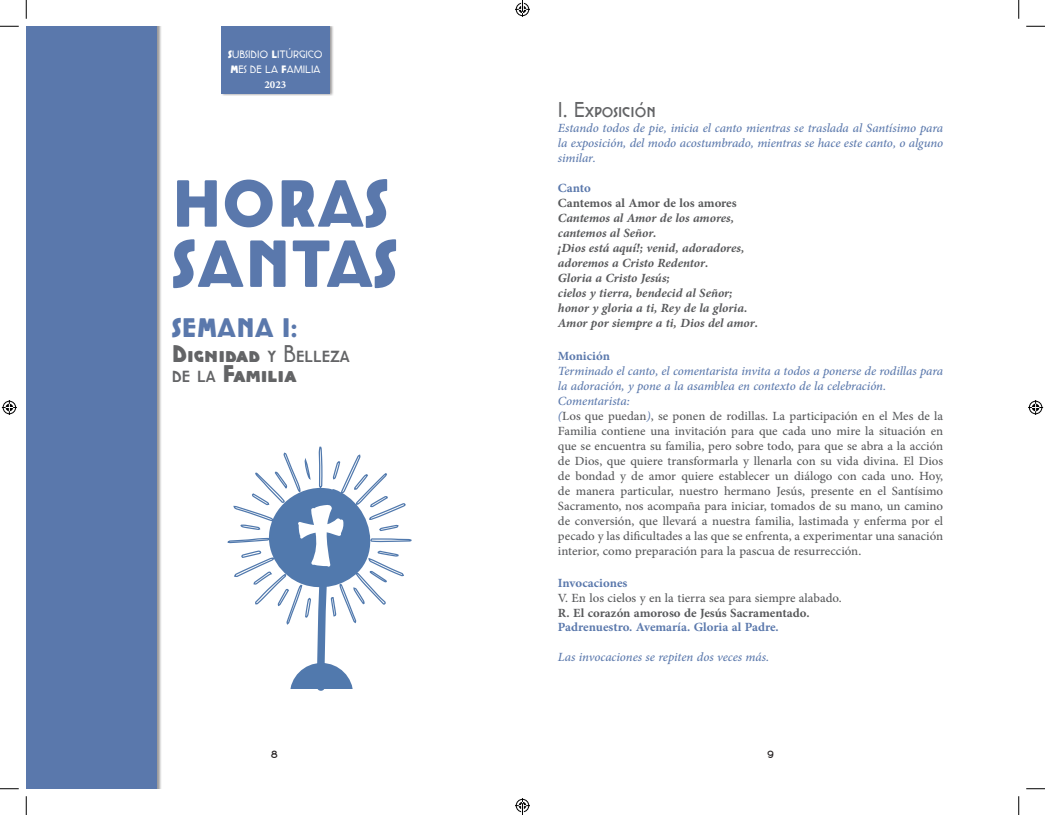
<style>
.page{position:relative;width:1045px;height:815px;background:#fff}
.page>*{position:absolute;margin:0;border:0;box-sizing:border-box;transform-origin:0 0}
.t1{font:800 62.5px "Cocotte Alternate";color:#5a78ac}
.t2{font:800 25px "Cocotte Alternate";color:#5a78ac}
.t3{font:800 22.5px "Cocotte Alternate";color:#636466}
.t4{font:20px "Cocotte Alternate";color:#636466}
.t5{font:17.5px/15px "Adobe Arabic";color:#58595b;text-align:justify}
.t6{font:italic 17.5px/15px "Adobe Arabic";letter-spacing:-.005em;color:#5a78ac;text-align:justify}
.t7{font:italic 700 17.5px "Adobe Arabic";color:#58595b}
.t8{font:700 17.5px "Adobe Arabic";color:#58595b}
.t9{font:700 17.5px "Adobe Arabic";color:#5a78ac}
.t10{font:700 15px "Adobe Arabic";color:#fff}
.t11{font:200 10.38px "Montserrat";color:#fff}
.t12{font:10px "Cocotte Alternate";color:#fff}
.t13{font:9.25px "Alpaca Scarlett Demo";color:#231f20}
.s1{font-weight:800}
.s2{font-weight:400}
.s3{font-style:italic;color:#5a78ac}
</style>
<div class="page">
<div style="left:26px;top:26px;width:136px;height:762px;background:#231f20;opacity:.45"></div>
<div style="left:26px;top:26px;width:131px;height:762px;background:#5a78ac"></div>
<div style="left:221px;top:26px;width:113px;height:70px;background:#231f20;opacity:.45"></div>
<div style="left:221px;top:26px;width:108px;height:68px;background:#5a78ac"></div>
<svg style="left:227px;top:446px;width:185px;height:159px"></svg>
<svg style="left:265px;top:483px;width:110px;height:208px"></svg>
<svg style="left:0;top:25px;width:19px;height:2px"></svg>
<svg style="left:1026px;top:25px;width:19px;height:2px"></svg>
<svg style="left:0;top:788px;width:19px;height:1px"></svg>
<svg style="left:1026px;top:788px;width:19px;height:1px"></svg>
<svg style="left:25px;top:0;width:2px;height:19px"></svg>
<svg style="left:25px;top:796px;width:2px;height:18px"></svg>
<svg style="left:1018px;top:0;width:1px;height:19px"></svg>
<svg style="left:1018px;top:796px;width:1px;height:18px"></svg>
<svg style="left:2px;top:400px;width:15px;height:15px"></svg>
<svg style="left:1028px;top:400px;width:15px;height:15px"></svg>
<svg style="left:515px;top:0;width:15px;height:17px"></svg>
<svg style="left:515px;top:798px;width:15px;height:16px"></svg>
<p class="t12" style="left:228px;top:47px;width:96px"><span class="s1">S</span>UBSIDIO <span class="s1">L</span>ITÚRGICO</p>
<p class="t12" style="left:230px;top:62px;width:91px"><span class="s1">M</span>ES DE LA <span class="s1">F</span>AMILIA</p>
<p class="t10" style="left:264px;top:74px;width:23px">2023</p>
<p class="t11" style="left:235px;top:61px;width:78px"><span class="s1">T</span>ALLERES <span class="s1">M</span>ES</p>
<p class="t1" style="left:172px;top:164px;width:219px">HORAS</p>
<p class="t1" style="left:172px;top:224px;width:228px">SANTAS</p>
<p class="t2" style="left:172px;top:312px;width:127px">SEMANA I:</p>
<p class="t3" style="left:172px;top:339px;width:179px">Dignidad <span class="s2">y Belleza</span></p>
<p class="t3" style="left:172px;top:359px;width:127px"><span class="s2">de la</span> Familia</p>
<p class="t4" style="left:558px;top:97px;width:99px">I. Exposición</p>
<p class="t6" style="left:558px;top:118px;width:387px">Estando todos de pie, inicia el canto mientras se traslada al Santísimo para la exposición, del modo acostumbrado, mientras se hace este canto, o alguno similar.</p>
<p class="t9" style="left:558px;top:176px;width:34px">Canto</p>
<p class="t8" style="left:558px;top:191px;width:180px">Cantemos al Amor de los amores</p>
<p class="t7" style="left:558px;top:206px;width:178px">Cantemos al Amor de los amores,</p>
<p class="t7" style="left:558px;top:221px;width:100px">cantemos al Señor.</p>
<p class="t7" style="left:558px;top:236px;width:188px">¡Dios está aquí!; venid, adoradores,</p>
<p class="t7" style="left:558px;top:251px;width:152px">adoremos a Cristo Redentor.</p>
<p class="t7" style="left:558px;top:266px;width:113px">Gloria a Cristo Jesús;</p>
<p class="t7" style="left:558px;top:281px;width:176px">cielos y tierra, bendecid al Señor;</p>
<p class="t7" style="left:558px;top:296px;width:191px">honor y gloria a ti, Rey de la gloria.</p>
<p class="t7" style="left:558px;top:311px;width:202px">Amor por siempre a ti, Dios del amor.</p>
<p class="t9" style="left:558px;top:343px;width:53px">Monición</p>
<p class="t6" style="left:558px;top:361px;width:387px">Terminado el canto, el comentarista invita a todos a ponerse de rodillas para la adoración, y pone a la asamblea en contexto de la celebración.</p>
<p class="t6" style="left:558px;top:391px;width:73px">Comentarista:</p>
<p class="t5" style="left:558px;top:406px;width:387px"><span class="s3">(</span>Los que puedan<span class="s3">)</span>, se ponen de rodillas. La participación en el Mes de la Familia contiene una invitación para que cada uno mire la situación en que se encuentra su familia, pero sobre todo, para que se abra a la acción de Dios, que quiere transformarla y llenarla con su vida divina. El Dios de bondad y de amor quiere establecer un diálogo con cada uno. Hoy, de manera particular, nuestro hermano Jesús, presente en el Santísimo Sacramento, nos acompaña para iniciar, tomados de su mano, un camino de conversión, que llevará a nuestra familia, lastimada y enferma por el pecado y las dificultades a las que se enfrenta, a experimentar una sanación interior, como preparación para la pascua de resurrección.</p>
<p class="t9" style="left:558px;top:571px;width:71px">Invocaciones</p>
<p class="t5" style="left:558px;top:588px;width:285px">V. En los cielos y en la tierra sea para siempre alabado.</p>
<p class="t8" style="left:558px;top:601px;width:253px">R. El corazón amoroso de Jesús Sacramentado.</p>
<p class="t9" style="left:558px;top:614px;width:222px">Padrenuestro. Avemaría. Gloria al Padre.</p>
<p class="t6" style="left:558px;top:647px;width:213px">Las invocaciones se repiten dos veces más.</p>
<p class="t13" style="left:271px;top:748px;width:8px">8</p>
<p class="t13" style="left:767px;top:748px;width:8px">9</p>
</div>
